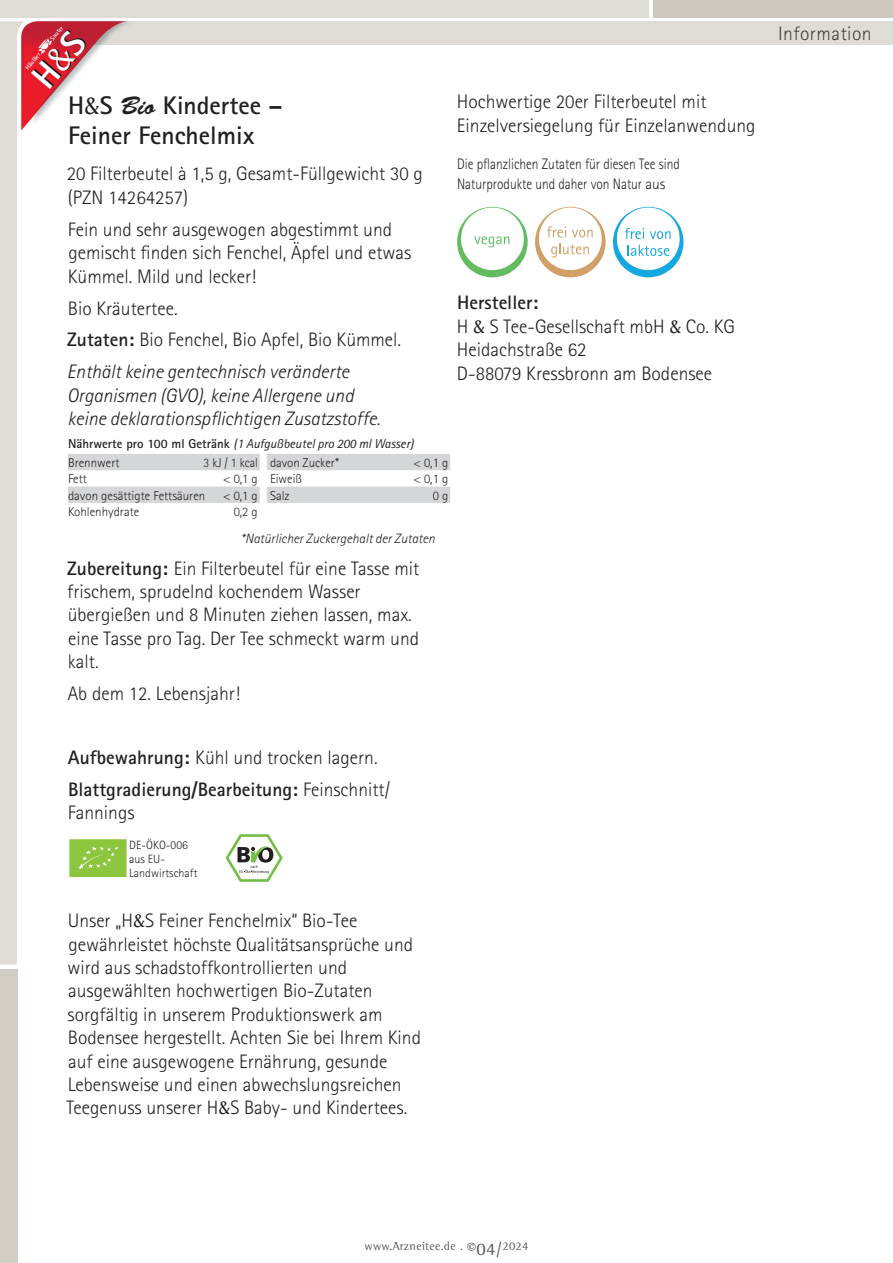
<style>
.page{position:relative;width:893px;height:1263px;background:#fff}
.page>*{position:absolute;margin:0;border:0;box-sizing:border-box;transform-origin:0 0}
.t1{font:700 25.5px/30.6px "Rotis Sans Serif";color:#231f20}
.t2{font:300 19.5px/23.4px "Rotis Sans Serif";color:#231f20}
.t3{font:italic 300 19.5px/23.4px "Rotis Sans Serif";color:#231f20}
.t4{font:700 19.5px/32px "Rotis Sans Serif";color:#231f20}
.t5{font:300 19.5px "Rotis Sans Serif";letter-spacing:.025em;color:#3e3e3f}
.t6{font:300 15.3px/20px "Rotis Sans Serif";color:#231f20;scale:.88 1}
.t7{font:italic 300 13.5px "Rotis Sans Serif";color:#231f20}
.t8{font:300 12.9px "Rotis Sans Serif";color:#231f20}
.t9{font:italic 12.9px/19.2px "Rotis Sans Serif";color:#231f20}
.t10{font:300 12.9px "Rotis Sans Serif";color:#231f20;scale:.95 1}
.t11{font:300 12px/14.4px "Rotis Sans Serif";color:#231f20}
.t12{font:12px "Rotis Semi Serif";letter-spacing:.025em;color:#57585a}
.t13{font:700 6.3px "Rotis Sans Serif";color:#fff}
.s1{font-family:"Baker Signet";font-weight:400}
.s2{font-family:"Brush Script Std";font-weight:400}
.s3{font-weight:700}
.s4{font-style:italic}
.s5{font-weight:700;font-style:normal}
.s6{font-weight:300;font-style:normal}
.s7{font-weight:300}
.s8{font-size:18px}
</style>
<div class="page">
<div style="left:60px;top:21px;width:833px;height:24px;background:#dfdcd5"></div>
<div style="left:653px;top:0;width:240px;height:17px;background:#cdc7be"></div>
<div style="left:0;top:0;width:649px;height:17px;background:#dfdcd5"></div>
<div style="left:0;top:969px;width:17px;height:294px;background:#d2cdc4"></div>
<svg style="left:457px;top:207px;width:71px;height:70px"></svg>
<svg style="left:535px;top:207px;width:71px;height:70px"></svg>
<svg style="left:613px;top:207px;width:70px;height:70px"></svg>
<svg style="left:0;top:17px;width:450px;height:947px"></svg>
<p class="t13" style="left:24px;top:66px;width:22px;rotate:-50deg">Häußler</p>
<p class="t13" style="left:49px;top:37px;width:18px;rotate:-50deg">Sauter</p>
<h1 class="t1" style="left:68px;top:89px;width:216px">H<span class="s1">&amp;</span>S <span class="s2">Bio</span> Kindertee –<br>Feiner Fenchelmix</h1>
<p class="t2" style="left:67px;top:162px;width:357px">20 Filterbeutel à 1,5 g, Gesamt-Füllgewicht 30 g (PZN 14264257)</p>
<p class="t2" style="left:68px;top:218px;width:345px">Fein und sehr ausgewogen abgestimmt und gemischt finden sich Fenchel, Äpfel und etwas<br>Kümmel. Mild und lecker!</p>
<p class="t2" style="left:67px;top:292px;width:336px;line-height:32px">Bio Kräutertee.<br><span class="s3">Zutaten:</span> Bio Fenchel, Bio Apfel, Bio Kümmel.<br><span class="s4">Enthält keine gentechnisch veränderte</span></p>
<p class="t3" style="left:67px;top:384px;width:315px">Organismen (GVO), keine Allergene und keine deklarationspflichtigen Zusatzstoffe.</p>
<p class="t9" style="left:68px;top:434px;width:347px"><span class="s5">Nährwerte pro 100 ml Getränk</span> (1 Aufgußbeutel pro 200 ml Wasser)<br><span class="s6">Brennwert</span></p>
<p class="t10" style="left:204px;top:455px;width:144px">3 kJ / 1 kcal davon Zucker*</p>
<p class="t8" style="left:414px;top:455px;width:36px">&lt; 0,1 g</p>
<p class="t8" style="left:68px;top:472px;width:20px">Fett</p>
<p class="t8" style="left:223px;top:472px;width:80px">&lt; 0,1 g Eiweiß</p>
<p class="t8" style="left:414px;top:472px;width:36px">&lt; 0,1 g</p>
<p class="t8" style="left:68px;top:488px;width:139px">davon gesättigte Fettsäuren</p>
<p class="t8" style="left:223px;top:488px;width:68px">&lt; 0,1 g Salz</p>
<p class="t8" style="left:433px;top:488px;width:17px">0 g</p>
<p class="t8" style="left:68px;top:504px;width:73px">Kohlenhydrate</p>
<p class="t8" style="left:234px;top:504px;width:26px">0,2 g</p>
<p class="t7" style="left:241px;top:530px;width:195px">*Natürlicher Zuckergehalt der Zutaten</p>
<p class="t2" style="left:67px;top:556px;width:354px"><span class="s3">Zubereitung:</span> Ein Filterbeutel für eine Tasse mit frischem, sprudelnd kochendem Wasser übergießen und 8 Minuten ziehen lassen, max. eine Tasse pro Tag. Der Tee schmeckt warm und kalt.</p>
<p class="t2" style="left:68px;top:682px;width:174px">Ab dem 12. Lebensjahr!</p>
<p class="t2" style="left:457px;top:90px;width:300px">Hochwertige 20er Filterbeutel mit<br>Einzelversiegelung für Einzelanwendung</p>
<p class="t6" style="left:457px;top:154px;width:255px">Die pflanzlichen Zutaten für diesen Tee sind<br>Naturprodukte und daher von Natur aus</p>
<p class="t2" style="left:457px;top:291px;width:280px"><span class="s3">Hersteller:<br></span>H <span class="s1">&amp;</span> S Tee-Gesellschaft mbH <span class="s1">&amp;</span> Co. KG<br>Heidachstraße 62<br>D-88079 Kressbronn am Bodensee</p>
<p class="t4" style="left:68px;top:741px;width:324px">Aufbewahrung: <span class="s7">Kühl und trocken lagern.<br></span>Blattgradierung/Bearbeitung: <span class="s7">Feinschnitt/</span></p>
<p class="t2" style="left:68px;top:801px;width:68px">Fannings</p>
<p class="t11" style="left:129px;top:837px;width:70px">DE-ÖKO-006 aus EU-<br>Landwirtschaft</p>
<p class="t2" style="left:66px;top:909px;width:356px">Unser „H<span class="s1">&amp;</span>S Feiner Fenchelmix“ Bio-Tee gewährleistet höchste Qualitätsansprüche und wird aus schadstoffkontrollierten und ausgewählten hochwertigen Bio-Zutaten sorgfältig in unserem Produktionswerk am Bodensee hergestellt. Achten Sie bei Ihrem Kind auf eine ausgewogene Ernährung, gesunde Lebensweise und einen abwechslungsreichen Teegenuss unserer H<span class="s1">&amp;</span>S Baby- und Kindertees.</p>
<p class="t5" style="left:778px;top:22px;width:95px">Information</p>
<p class="t12" style="left:365px;top:1239px;width:165px">www.Arzneitee.de . <span class="s8">©04/</span>2024</p>
</div>
